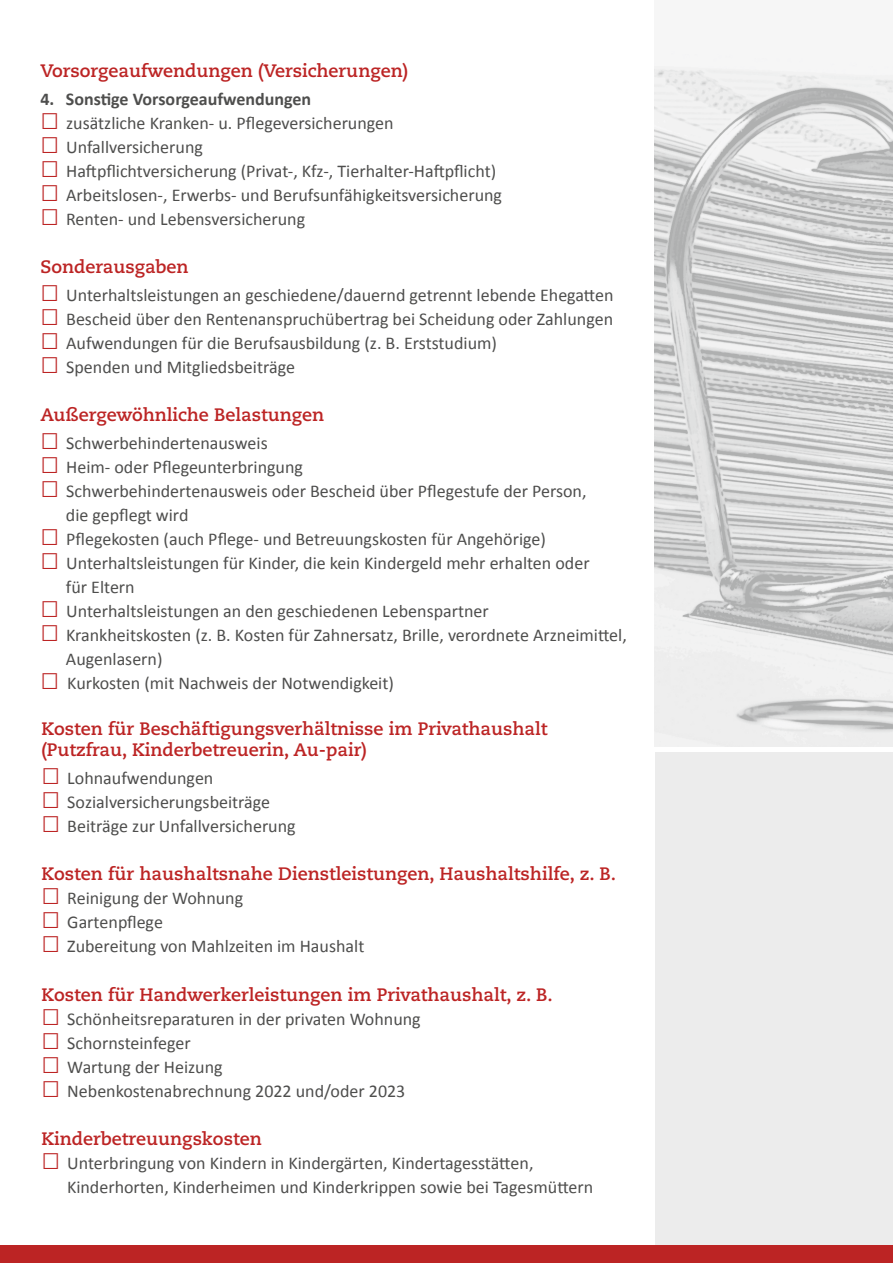
<style>
.page{position:relative;width:893px;height:1263px;background:#fff}
.page>*{position:absolute;margin:0;border:0;box-sizing:border-box;transform-origin:0 0}
.t1{font:18px/24px "Calibri";color:#4e4e4d}
.t2{font:700 18px/21.6px "Caecilia LT Std";color:#bc2424}
.t3{font:700 18px "Calibri";color:#4e4e4d}
.s1{font-size:33.75px;color:#bc2424}
</style>
<div class="page">
<div style="left:654px;top:752px;width:238px;height:511px;background:#ececec"></div>
<img style="left:654px;top:53px;width:238px;height:694px">
<div style="left:0;top:1245px;width:892px;height:18px;background:#bc2424"></div>
<p class="t2" style="left:40px;top:60px;width:369px">Vorsorgeaufwendungen (Versicherungen)</p>
<p class="t3" style="left:40px;top:88px;width:272px">4. Sonstige Vorsorgeaufwendungen</p>
<p class="t1" style="left:40px;top:111px;width:355px"><span class="s1">□</span> zusätzliche Kranken- u. Pflegeversicherungen</p>
<p class="t1" style="left:40px;top:135px;width:164px"><span class="s1">□</span> Unfallversicherung</p>
<p class="t1" style="left:40px;top:159px;width:457px"><span class="s1">□</span> Haftpflichtversicherung (Privat-, Kfz-, Tierhalter-Haftpflicht)</p>
<p class="t1" style="left:40px;top:183px;width:463px"><span class="s1">□</span> Arbeitslosen-, Erwerbs- und Berufsunfähigkeitsversicherung</p>
<p class="t1" style="left:40px;top:207px;width:266px"><span class="s1">□</span> Renten- und Lebensversicherung</p>
<p class="t2" style="left:40px;top:256px;width:149px">Sonderausgaben</p>
<p class="t1" style="left:40px;top:283px;width:574px"><span class="s1">□</span> Unterhaltsleistungen an geschiedene/dauernd getrennt lebende Ehegatten</p>
<p class="t1" style="left:40px;top:307px;width:574px"><span class="s1">□</span> Bescheid über den Rentenanspruchübertrag bei Scheidung oder Zahlungen</p>
<p class="t1" style="left:40px;top:331px;width:458px"><span class="s1">□</span> Aufwendungen für die Berufsausbildung (z. B. Erststudium)</p>
<p class="t1" style="left:40px;top:355px;width:256px"><span class="s1">□</span> Spenden und Mitgliedsbeiträge</p>
<p class="t2" style="left:40px;top:404px;width:285px">Außergewöhnliche Belastungen</p>
<p class="t1" style="left:40px;top:431px;width:229px"><span class="s1">□</span> Schwerbehindertenausweis</p>
<p class="t1" style="left:40px;top:455px;width:264px"><span class="s1">□</span> Heim- oder Pflegeunterbringung</p>
<p class="t1" style="left:66px;top:479px;width:522px;text-indent:-26px"><span class="s1">□</span> Schwerbehindertenausweis oder Bescheid über Pflegestufe der Person, die gepflegt wird</p>
<p class="t1" style="left:40px;top:527px;width:507px"><span class="s1">□</span> Pflegekosten (auch Pflege- und Betreuungskosten für Angehörige)</p>
<p class="t1" style="left:66px;top:551px;width:525px;text-indent:-26px"><span class="s1">□</span> Unterhaltsleistungen für Kinder, die kein Kindergeld mehr erhalten oder für Eltern</p>
<p class="t1" style="left:40px;top:599px;width:450px"><span class="s1">□</span> Unterhaltsleistungen an den geschiedenen Lebenspartner</p>
<p class="t1" style="left:66px;top:623px;width:562px;text-indent:-26px"><span class="s1">□</span> Krankheitskosten (z. B. Kosten für Zahnersatz, Brille, verordnete Arzneimittel,<br>Augenlasern)</p>
<p class="t1" style="left:40px;top:671px;width:355px"><span class="s1">□</span> Kurkosten (mit Nachweis der Notwendigkeit)</p>
<p class="t2" style="left:42px;top:718px;width:507px">Kosten für Beschäftigungsverhältnisse im Privathaushalt (Putzfrau, Kinderbetreuerin, Au-pair)</p>
<p class="t1" style="left:42px;top:766px;width:173px"><span class="s1">□</span> Lohnaufwendungen</p>
<p class="t1" style="left:42px;top:790px;width:230px"><span class="s1">□</span> Sozialversicherungsbeiträge</p>
<p class="t1" style="left:42px;top:814px;width:256px"><span class="s1">□</span> Beiträge zur Unfallversicherung</p>
<p class="t2" style="left:42px;top:863px;width:576px">Kosten für haushaltsnahe Dienstleistungen, Haushaltshilfe, z. B.</p>
<p class="t1" style="left:42px;top:886px;width:203px"><span class="s1">□</span> Reinigung der Wohnung</p>
<p class="t1" style="left:42px;top:910px;width:123px"><span class="s1">□</span> Gartenpflege</p>
<p class="t1" style="left:42px;top:934px;width:324px"><span class="s1">□</span> Zubereitung von Mahlzeiten im Haushalt</p>
<p class="t2" style="left:42px;top:983px;width:512px">Kosten für Handwerkerleistungen im Privathaushalt, z. B.</p>
<p class="t1" style="left:42px;top:1006px;width:381px"><span class="s1">□</span> Schönheitsreparaturen in der privaten Wohnung</p>
<p class="t1" style="left:42px;top:1030px;width:151px"><span class="s1">□</span> Schornsteinfeger</p>
<p class="t1" style="left:42px;top:1054px;width:183px"><span class="s1">□</span> Wartung der Heizung</p>
<p class="t1" style="left:42px;top:1078px;width:365px"><span class="s1">□</span> Nebenkostenabrechnung 2022 und/oder 2023</p>
<p class="t2" style="left:42px;top:1127px;width:222px">Kinderbetreuungskosten</p>
<p class="t1" style="left:67px;top:1150px;width:527px;text-indent:-25px"><span class="s1">□</span> Unterbringung von Kindern in Kindergärten, Kindertagesstätten,<br>Kinderhorten, Kinderheimen und Kinderkrippen sowie bei Tagesmüttern</p>
</div>
